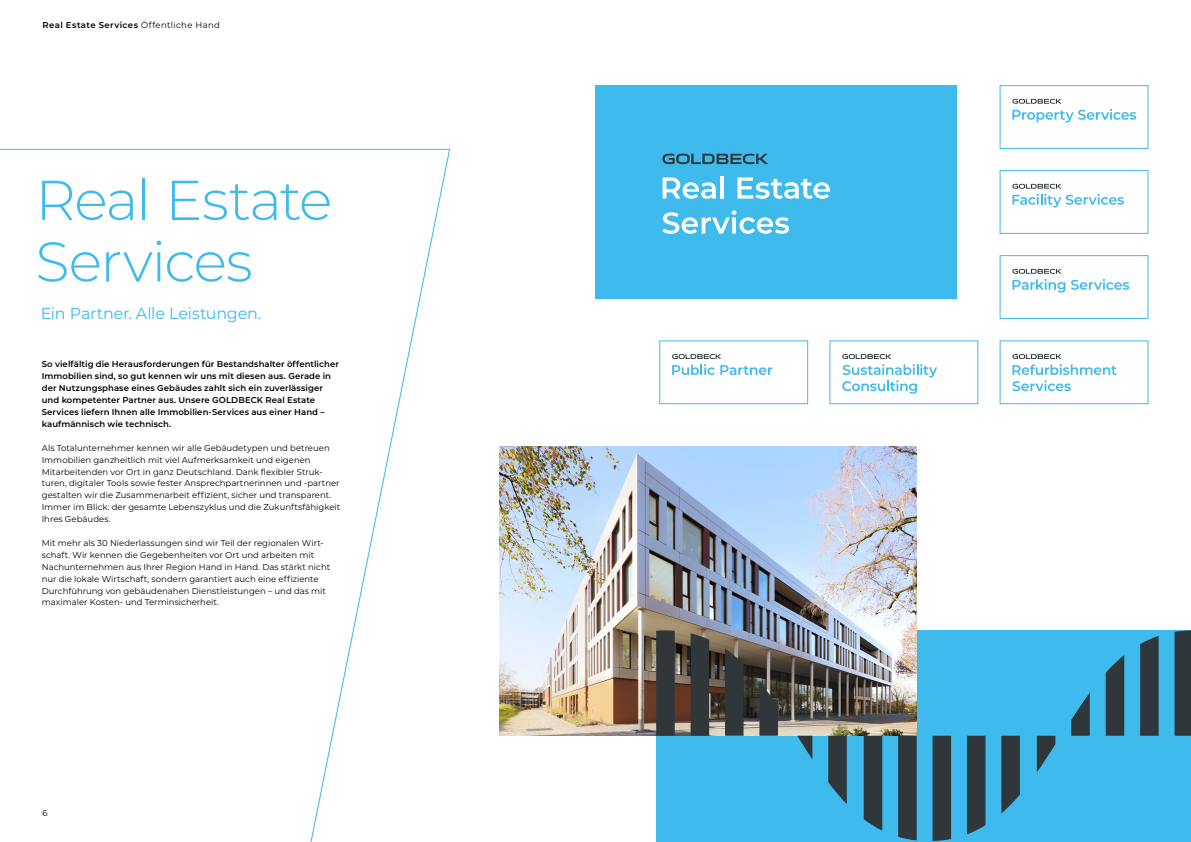
<style>
.page{position:relative;width:1191px;height:842px;background:#fff}
.page>*{position:absolute;margin:0;border:0;box-sizing:border-box;transform-origin:0 0}
.t1{font:300 56px/61.6px "Goldbeck Next";letter-spacing:-.03em;color:#3ebaec}
.t2{font:16px "Goldbeck Next";letter-spacing:-.015em;color:#3ebaec}
.t3{font:8.5px/11.9px "Goldbeck Next";color:#000}
.t4{font:600 8.5px/11.9px "Goldbeck Next";letter-spacing:.01em;color:#000}
.t5{font:600 8.5px "Goldbeck Next";letter-spacing:.05em;color:#000}
.s1{font-weight:400}
</style>
<div class="page">
<div style="left:656px;top:630px;width:535px;height:212px;background:#3ebaec"></div>
<img style="left:499px;top:446px;width:417px;height:290px">
<div style="left:656px;top:630px;width:18px;height:106px;background:#2f373a"></div>
<svg style="left:690px;top:633px;width:19px;height:103px;background:#333a3b"></svg>
<svg style="left:725px;top:648px;width:18px;height:88px;background:#353b3d"></svg>
<div style="left:932px;top:736px;width:19px;height:105px;background:#2f373a"></div>
<div style="left:967px;top:736px;width:18px;height:98px;background:#2f373a"></div>
<svg style="left:1001px;top:736px;width:19px;height:77px"></svg>
<svg style="left:1036px;top:736px;width:19px;height:36px"></svg>
<svg style="left:1071px;top:694px;width:18px;height:42px"></svg>
<svg style="left:1105px;top:655px;width:19px;height:81px;background:#314953"></svg>
<svg style="left:1140px;top:636px;width:18px;height:100px;background:#2f3c42"></svg>
<svg style="left:1174px;top:630px;width:17px;height:106px;background:#2f3c41"></svg>
<svg style="left:759px;top:681px;width:19px;height:55px"></svg>
<svg style="left:797px;top:736px;width:15px;height:23px"></svg>
<svg style="left:828px;top:736px;width:18px;height:67px"></svg>
<svg style="left:863px;top:736px;width:19px;height:95px;background:#30434b"></svg>
<div style="left:898px;top:736px;width:18px;height:104px;background:#2f373a"></div>
<div style="left:999px;top:340px;width:149px;height:64px;background:#fff;border:1px solid #3ebaec"></div>
<div style="left:829px;top:340px;width:149px;height:64px;background:#fff;border:1px solid #3ebaec"></div>
<div style="left:659px;top:340px;width:149px;height:64px;background:#fff;border:1px solid #3ebaec"></div>
<div style="left:999px;top:255px;width:149px;height:64px;background:#fff;border:1px solid #3ebaec"></div>
<div style="left:999px;top:170px;width:149px;height:64px;background:#fff;border:1px solid #3ebaec"></div>
<div style="left:999px;top:85px;width:149px;height:64px;background:#fff;border:1px solid #3ebaec"></div>
<div style="left:595px;top:85px;width:362px;height:214px;background:#3ebaec"></div>
<svg style="left:662px;top:177px;width:54px;height:22px"></svg>
<hr style="left:720px;top:176px;width:4px;height:23px;background:#fff">
<svg style="left:737px;top:177px;width:93px;height:22px"></svg>
<svg style="left:662px;top:154px;width:106px;height:10px"></svg>
<svg style="left:662px;top:210px;width:127px;height:24px"></svg>
<svg style="left:1012px;top:184px;width:112px;height:23px"></svg>
<svg style="left:1012px;top:99px;width:124px;height:23px"></svg>
<svg style="left:1071px;top:279px;width:58px;height:11px"></svg>
<svg style="left:1012px;top:269px;width:53px;height:24px"></svg>
<svg style="left:1012px;top:354px;width:104px;height:37px"></svg>
<svg style="left:842px;top:354px;width:95px;height:40px"></svg>
<svg style="left:672px;top:354px;width:100px;height:21px"></svg>
<svg style="left:0;top:148px;width:451px;height:694px"></svg>
<p class="t5" style="left:43px;top:19px;width:179px">Real Estate Services <span class="s1">Öffentliche Hand</span></p>
<h1 class="t1" style="left:35px;top:167px;width:298px">Real Estate<br>Services</h1>
<h2 class="t2" style="left:41px;top:302px;width:222px">Ein Partner. Alle Leistungen.</h2>
<p class="t4" style="left:42px;top:358px;width:299px">So vielfältig die Herausforderungen für Bestandshalter öffentlicher Immobilien sind, so gut kennen wir uns mit diesen aus. Gerade in der Nutzungsphase eines Gebäudes zahlt sich ein zuverlässiger und kompetenter Partner aus. Unsere GOLDBECK Real Estate Services liefern Ihnen alle Immobilien-Services aus einer Hand – kaufmännisch wie technisch.</p>
<p class="t3" style="left:42px;top:441px;width:300px">Als Totalunternehmer kennen wir alle Gebäudetypen und betreuen Immobilien ganzheitlich mit viel Aufmerksamkeit und eigenen Mitarbeitenden vor Ort in ganz Deutschland. Dank flexibler Struk&shy;turen, digitaler Tools sowie fester Ansprechpartnerinnen und -partner gestalten wir die Zusammenarbeit effizient, sicher und transparent.<br>Immer im Blick: der gesamte Lebenszyklus und die Zukunftsfähigkeit Ihres Gebäudes.</p>
<p class="t3" style="left:42px;top:537px;width:290px">Mit mehr als 30 Niederlassungen sind wir Teil der regionalen Wirt&shy;schaft. Wir kennen die Gegebenheiten vor Ort und arbeiten mit Nachunternehmen aus Ihrer Region Hand in Hand. Das stärkt nicht nur die lokale Wirtschaft, sondern garantiert auch eine effiziente Durchführung von gebäudenahen Dienstleistungen – und das mit maximaler Kosten- und Terminsicherheit.</p>
<p class="t3" style="left:43px;top:807px;width:7px">6</p>
</div>
